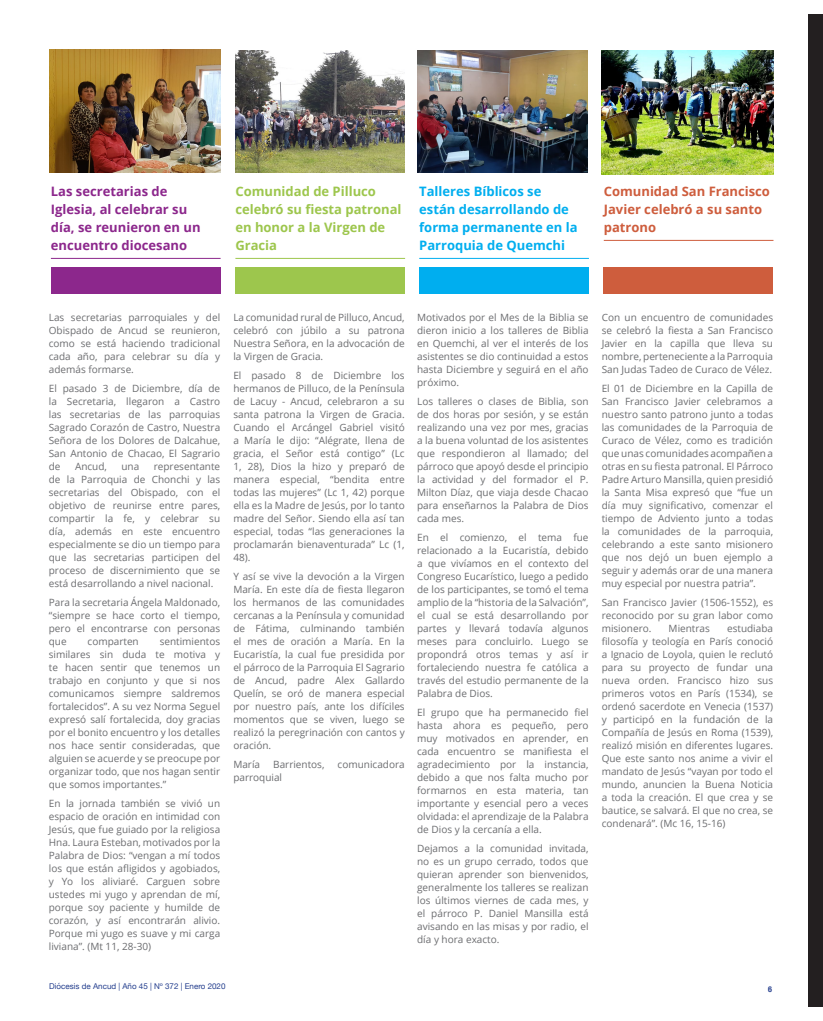
<style>
.page{position:relative;width:823px;height:1021px;background:#fff}
.page>*{position:absolute;margin:0;border:0;box-sizing:border-box;transform-origin:0 0}
.t1{font:700 13px/18px "Open Sans";color:#00aeef}
.t2{font:700 13px/18px "Open Sans";color:#8c278c}
.t3{font:700 13px/18px "Open Sans";color:#9dc64d}
.t4{font:700 13px/18px "Open Sans";color:#ce5d3d}
.t5{font:10px/13px "Open Sans";color:#6c6d70;text-align:justify}
.t6{font:8px "Helvetica Neue";color:#253f8e}
.t7{font:700 condensed 8px "Helvetica Neue";color:#253f8e}
</style>
<div class="page">
<div style="left:808px;top:14px;width:14px;height:992px;background:#231f20"></div>
<hr style="left:51px;top:258px;width:169px;height:1px;background:#8c278c">
<div style="left:51px;top:267px;width:169px;height:27px;background:#8c278c"></div>
<img style="left:49px;top:49px;width:171px;height:124px">
<hr style="left:235px;top:258px;width:170px;height:1px;background:#9dc64d">
<div style="left:235px;top:267px;width:169px;height:27px;background:#9dc64d"></div>
<img style="left:235px;top:50px;width:169px;height:123px">
<hr style="left:419px;top:258px;width:169px;height:1px;background:#00aeef">
<div style="left:419px;top:267px;width:169px;height:27px;background:#00aeef"></div>
<img style="left:417px;top:50px;width:170px;height:123px">
<hr style="left:603px;top:240px;width:170px;height:1px;background:#ce5d3d">
<div style="left:603px;top:267px;width:169px;height:27px;background:#ce5d3d"></div>
<img style="left:601px;top:50px;width:172px;height:124px">
<p class="t2" style="left:51px;top:182px;width:151px">Las secretarias de<br>Iglesia, al celebrar su día, se reunieron en un encuentro diocesano</p>
<p class="t3" style="left:235px;top:182px;width:167px">Comunidad de Pilluco celebró su fiesta patronal en honor a la Virgen de<br>Gracia</p>
<p class="t1" style="left:419px;top:182px;width:160px">Talleres Bíblicos se están desarrollando de forma permanente en la<br>Parroquia de Quemchi</p>
<p class="t4" style="left:603px;top:182px;width:168px">Comunidad San Francisco<br>Javier celebró a su santo patrono</p>
<p class="t5" style="left:49px;top:311px;width:173px">Las secretarias parroquiales y del Obispado de Ancud se reunieron, como se está haciendo tradicional cada año, para celebrar su día y además formarse.</p>
<p class="t5" style="left:49px;top:382px;width:173px">El pasado 3 de Diciembre, día de la Secretaria, llegaron a Castro las secretarias de las parroquias Sagrado Corazón de Castro, Nuestra Señora de los Dolores de Dalcahue, San Antonio de Chacao, El Sagrario de</p>
<p class="t5" style="left:75px;top:460px;width:33px">Ancud,</p>
<p class="t5" style="left:121px;top:460px;width:19px">una</p>
<p class="t5" style="left:49px;top:460px;width:173px;text-indent:105px">representante de la Parroquia de Chonchi y las secretarias del Obispado, con el objetivo de reunirse entre pares, compartir la fe, y celebrar su día, además en este encuentro especialmente se dio un tiempo para que las secretarias participen del proceso de discernimiento que se está desarrollando a nivel nacional.</p>
<p class="t5" style="left:49px;top:596px;width:173px">Para la secretaria Ángela Maldonado, “siempre se hace corto el tiempo, pero el encontrarse con personas que</p>
<p class="t5" style="left:49px;top:635px;width:173px;text-indent:111px">sentimientos similares sin duda te motiva y te hacen sentir que tenemos un trabajo en conjunto y que si nos comunicamos siempre saldremos fortalecidos”. A su vez Norma Seguel expresó salí fortalecida, doy gracias por el bonito encuentro y los detalles nos hace sentir consideradas, que alguien se acuerde y se preocupe por organizar todo, que nos hagan sentir que somos importantes.”</p>
<p class="t5" style="left:49px;top:797px;width:173px">En la jornada también se vivió un espacio de oración en intimidad con Jesús, que fue guiado por la religiosa Hna. Laura Esteban, motivados por la Palabra de Dios: “vengan a mí todos los que están afligidos y agobiados, y Yo los aliviaré. Carguen sobre ustedes mi yugo y aprendan de mí, porque soy paciente y humilde de corazón, y así encontrarán alivio.<br>Porque mi yugo es suave y mi carga liviana”. (Mt 11, 28-30)</p>
<p class="t5" style="left:87px;top:635px;width:53px">comparten</p>
<p class="t5" style="left:233px;top:311px;width:173px">La comunidad rural de Pilluco, Ancud, celebró con júbilo a su patrona Nuestra Señora, en la advocación de la Virgen de Gracia.</p>
<p class="t5" style="left:233px;top:369px;width:173px">El pasado 8 de Diciembre los hermanos de Pilluco, de la Península de Lacuy - Ancud, celebraron a su santa patrona la Virgen de Gracia.<br>Cuando el Arcángel Gabriel visitó a María le dijo: “Alégrate, llena de gracia, el Señor está contigo” (Lc 1, 28), Dios la hizo y preparó de manera especial, “bendita entre todas las mujeres” (Lc 1, 42) porque ella es la Madre de Jesús, por lo tanto madre del Señor. Siendo ella así tan especial, todas “las generaciones la proclamarán bienaventurada” Lc (1, 48).</p>
<p class="t5" style="left:233px;top:570px;width:173px">Y así se vive la devoción a la Virgen María. En este día de fiesta llegaron los hermanos de las comunidades cercanas a la Península y comunidad de Fátima, culminando también el mes de oración a María. En la Eucaristía, la cual fue presidida por el párroco de la Parroquia El Sagrario de Ancud, padre Alex Gallardo Quelín, se oró de manera especial por nuestro país, ante los difíciles momentos que se viven, luego se realizó la peregrinación con cantos y oración.</p>
<p class="t5" style="left:233px;top:758px;width:28px">María</p>
<p class="t5" style="left:273px;top:758px;width:53px">Barrientos,</p>
<p class="t5" style="left:337px;top:758px;width:69px">comunicadora</p>
<p class="t5" style="left:233px;top:771px;width:50px">parroquial</p>
<p class="t5" style="left:417px;top:311px;width:173px">Motivados por el Mes de la Biblia se dieron inicio a los talleres de Biblia en Quemchi, al ver el interés de los asistentes se dio continuidad a estos hasta Diciembre y seguirá en el año próximo.</p>
<p class="t5" style="left:417px;top:395px;width:173px">Los talleres o clases de Biblia, son de dos horas por sesión, y se están realizando una vez por mes, gracias a la buena voluntad de los asistentes que respondieron al llamado; del párroco que apoyó desde el principio la actividad y del formador el P.<br>Milton Díaz, que viaja desde Chacao para enseñarnos la Palabra de Dios cada mes.</p>
<p class="t5" style="left:417px;top:531px;width:173px">En el comienzo, el tema fue relacionado a la Eucaristía, debido a que vivíamos en el contexto del Congreso Eucarístico, luego a pedido de los participantes, se tomó el tema amplio de la “historia de la Salvación”, el cual se está desarrollando por partes y llevará todavía algunos meses para concluirlo. Luego se propondrá otros temas y así ir fortaleciendo nuestra fe católica a través del estudio permanente de la Palabra de Dios.</p>
<p class="t5" style="left:417px;top:706px;width:173px">El grupo que ha permanecido fiel hasta ahora es pequeño, pero muy motivados en aprender, en cada encuentro se manifiesta el agradecimiento por la instancia, debido a que nos falta mucho por formarnos en esta materia, tan importante y esencial pero a veces olvidada: el aprendizaje de la Palabra de Dios y la cercanía a ella.</p>
<p class="t5" style="left:417px;top:842px;width:173px">Dejamos a la comunidad invitada, no es un grupo cerrado, todos que quieran aprender son bienvenidos, generalmente los talleres se realizan los últimos viernes de cada mes, y el párroco P. Daniel Mansilla está avisando en las misas y por radio, el día y hora exacto.</p>
<p class="t5" style="left:601px;top:311px;width:173px">Con un encuentro de comunidades se celebró la fiesta a San Francisco Javier en la capilla que lleva su nombre, perteneciente a la Parroquia San Judas Tadeo de Curaco de Vélez.</p>
<p class="t5" style="left:601px;top:382px;width:173px">El 01 de Diciembre en la Capilla de San Francisco Javier celebramos a nuestro santo patrono junto a todas las comunidades de la Parroquia de Curaco de Vélez, como es tradición que unas comunidades acompañen a otras en su fiesta patronal. El Párroco Padre Arturo Mansilla, quien presidió la Santa Misa expresó que “fue un día muy significativo, comenzar el tiempo de Adviento junto a todas la comunidades de la parroquia, celebrando a este santo misionero que nos dejó un buen ejemplo a seguir y además orar de una manera muy especial por nuestra patria”.</p>
<p class="t5" style="left:601px;top:596px;width:173px">San Francisco Javier (1506-1552), es reconocido por su gran labor como misionero.</p>
<p class="t5" style="left:601px;top:622px;width:173px;text-indent:125px">estudiaba filosofía y teología en París conoció a Ignacio de Loyola, quien le reclutó para su proyecto de fundar una nueva orden. Francisco hizo sus primeros votos en París (1534), se ordenó sacerdote en Venecia (1537) y participó en la fundación de la Compañía de Jesús en Roma (1539), realizó misión en diferentes lugares.<br>Que este santo nos anime a vivir el mandato de Jesús “vayan por todo el mundo, anuncien la Buena Noticia a toda la creación. El que crea y se bautice, se salvará. El que no crea, se condenará”. (Mc 16, 15-16)</p>
<p class="t5" style="left:668px;top:622px;width:43px">Mientras</p>
<p class="t6" style="left:49px;top:980px;width:178px">Diócesis de Ancud | Año 45 | Nº 372 | Enero 2020</p>
<p class="t7" style="left:767px;top:982px;width:5px">6</p>
</div>
